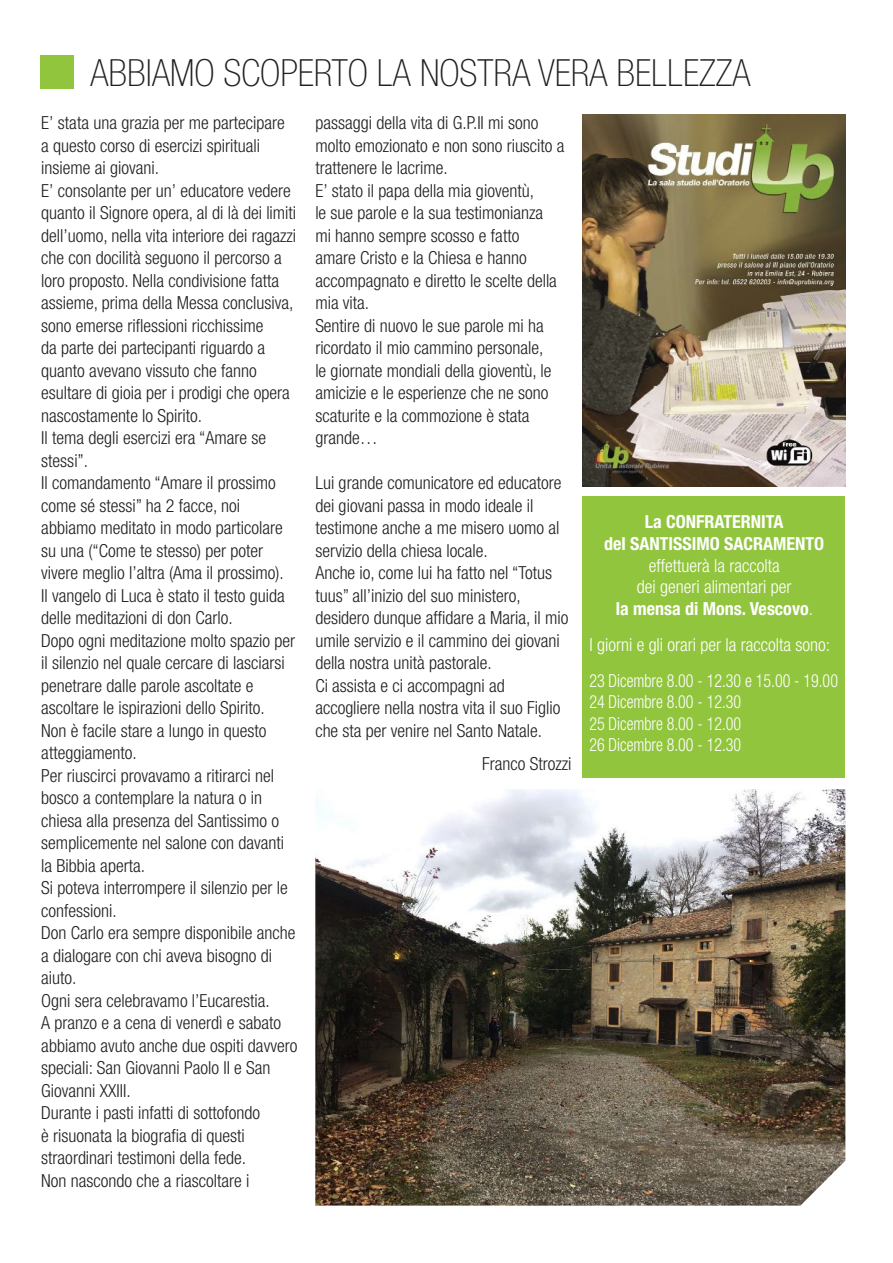
<style>
.page{position:relative;width:893px;height:1263px;background:#fff}
.page>*{position:absolute;margin:0;border:0;box-sizing:border-box;transform-origin:0 0}
.t1{font:100 condensed 37.5px "Helvetica Neue LT";color:#231f20}
.t2{font:300 condensed 18px/22.5px "Helvetica Neue LT";color:#231f20}
.t3{font:300 condensed 18px/21.6px "Helvetica Neue LT";color:#fff;text-align:center}
.t4{font:300 condensed 18px/21.6px "Helvetica Neue LT";color:#fff;text-align:justify;scale:.89 1}
.t5{font:700 condensed 18px/21.6px "Helvetica Neue LT";color:#fff;text-align:center}
.s1{font-weight:700}
</style>
<div class="page">
<div style="left:40px;top:55px;width:33px;height:33px;background:#92c53e"></div>
<div style="left:583px;top:497px;width:262px;height:281px;background:#92c53e"></div>
<img style="left:315px;top:789px;width:530px;height:416px">
<img style="left:583px;top:115px;width:262px;height:371px">
<h1 class="t1" style="left:90px;top:51px;width:661px">ABBIAMO SCOPERTO LA NOSTRA VERA BELLEZZA</h1>
<p class="t2" style="left:41px;top:112px;width:258px">E’ stata una grazia per me partecipare<br>a questo corso di esercizi spirituali insieme ai giovani.<br>E’ consolante per un’ educatore vedere quanto il Signore opera, al di là dei limiti dell’uomo, nella vita interiore dei ragazzi che con docilità seguono il percorso a loro proposto. Nella condivisione fatta assieme, prima della Messa conclusiva, sono emerse riflessioni ricchissime<br>da parte dei partecipanti riguardo a quanto avevano vissuto che fanno esultare di gioia per i prodigi che opera nascostamente lo Spirito.<br>Il tema degli esercizi era “Amare se stessi”.<br>Il comandamento “Amare il prossimo come sé stessi” ha 2 facce, noi abbiamo meditato in modo particolare su una (“Come te stesso) per poter vivere meglio l’altra (Ama il prossimo).<br>Il vangelo di Luca è stato il testo guida delle meditazioni di don Carlo.<br>Dopo ogni meditazione molto spazio per il silenzio nel quale cercare di lasciarsi penetrare dalle parole ascoltate e ascoltare le ispirazioni dello Spirito.<br>Non è facile stare a lungo in questo atteggiamento.<br>Per riuscirci provavamo a ritirarci nel bosco a contemplare la natura o in chiesa alla presenza del Santissimo o semplicemente nel salone con davanti la Bibbia aperta.<br>Si poteva interrompere il silenzio per le confessioni.<br>Don Carlo era sempre disponibile anche a dialogare con chi aveva bisogno di aiuto.<br>Ogni sera celebravamo l’Eucarestia.<br>A pranzo e a cena di venerdì e sabato abbiamo avuto anche due ospiti davvero speciali: San Giovanni Paolo II e San Giovanni XXIII.<br>Durante i pasti infatti di sottofondo<br>è risuonata la biografia di questi straordinari testimoni della fede.<br>Non nascondo che a riascoltare i</p>
<p class="t2" style="left:315px;top:112px;width:251px">passaggi della vita di G.P.II mi sono molto emozionato e non sono riuscito a trattenere le lacrime.<br>E’ stato il papa della mia gioventù,<br>le sue parole e la sua testimonianza<br>mi hanno sempre scosso e fatto<br>amare Cristo e la Chiesa e hanno accompagnato e diretto le scelte della mia vita.<br>Sentire di nuovo le sue parole mi ha ricordato il mio cammino personale,<br>le giornate mondiali della gioventù, le amicizie e le esperienze che ne sono scaturite e la commozione è stata grande…</p>
<p class="t2" style="left:315px;top:472px;width:255px">Lui grande comunicatore ed educatore dei giovani passa in modo ideale il testimone anche a me misero uomo al servizio della chiesa locale.<br>Anche io, come lui ha fatto nel “Totus tuus” all’inizio del suo ministero, desidero dunque affidare a Maria, il mio umile servizio e il cammino dei giovani della nostra unità pastorale.<br>Ci assista e ci accompagni ad accogliere nella nostra vita il suo Figlio che sta per venire nel Santo Natale.</p>
<p class="t2" style="left:482px;top:753px;width:91px">Franco Strozzi</p>
<p class="t5" style="left:604px;top:511px;width:221px">La CONFRATERNITA<br>del SANTISSIMO SACRAMENTO</p>
<p class="t3" style="left:616px;top:554px;width:199px">effettuerà la raccolta<br>dei generi alimentari per<br><span class="s1">la mensa di Mons. Vescovo</span>.</p>
<p class="t3" style="left:589px;top:627px;width:250px;line-height:35.1px;text-align:left">I giorni e gli orari per la raccolta sono:<br>23 Dicembre 8.00 - 12.30 e 15.00 - 19.00</p>
<p class="t4" style="left:589px;top:691px;width:172px">24 Dicembre 8.00 - 12.30<br>25 Dicembre 8.00 - 12.00<br>26 Dicembre 8.00 - 12.30</p>
</div>
